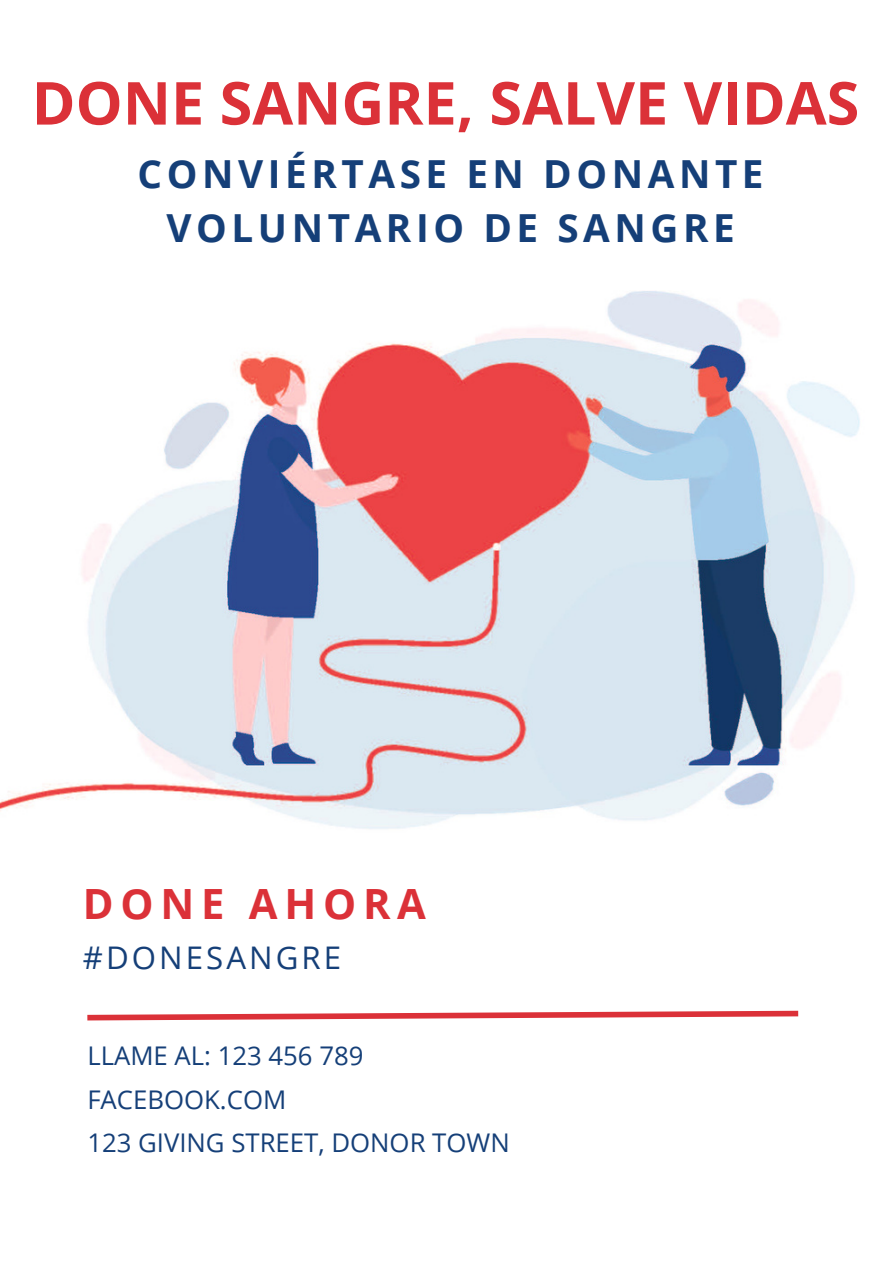
<style>
.page{position:relative;width:893px;height:1264px;background:#fff}
.page>*{position:absolute;margin:0;border:0;box-sizing:border-box;transform-origin:0 0}
.t1{font:700 59.25px "Open Sans";color:#db3138}
.t2{font:700 41.7px "Open Sans";letter-spacing:.165em;color:#db3138}
.t3{font:700 38.7px/54px "Open Sans";letter-spacing:.12em;color:#153f78;text-align:center}
.t4{font:31.2px "Open Sans";letter-spacing:.1em;color:#153f78}
.t5{font:25.65px/43.8px "Open Sans";color:#153f78}
</style>
<div class="page">
<img style="left:0;top:291px;width:860px;height:538px">
<svg style="left:87px;top:1010px;width:712px;height:11px"></svg>
<h1 class="t1" style="left:32px;top:61px;width:829px">DONE SANGRE, SALVE VIDAS</h1>
<h3 class="t3" style="left:138px;top:146px;width:627px">CONVIÉRTASE EN DONANTE<br>VOLUNTARIO DE SANGRE</h3>
<h2 class="t2" style="left:83px;top:874px;width:344px">DONE AHORA</h2>
<p class="t4" style="left:83px;top:935px;width:260px">#DONESANGRE</p>
<p class="t5" style="left:87px;top:1032px;width:424px">LLAME AL: 123 456 789<br>FACEBOOK.COM<br>123 GIVING STREET, DONOR TOWN</p>
</div>
